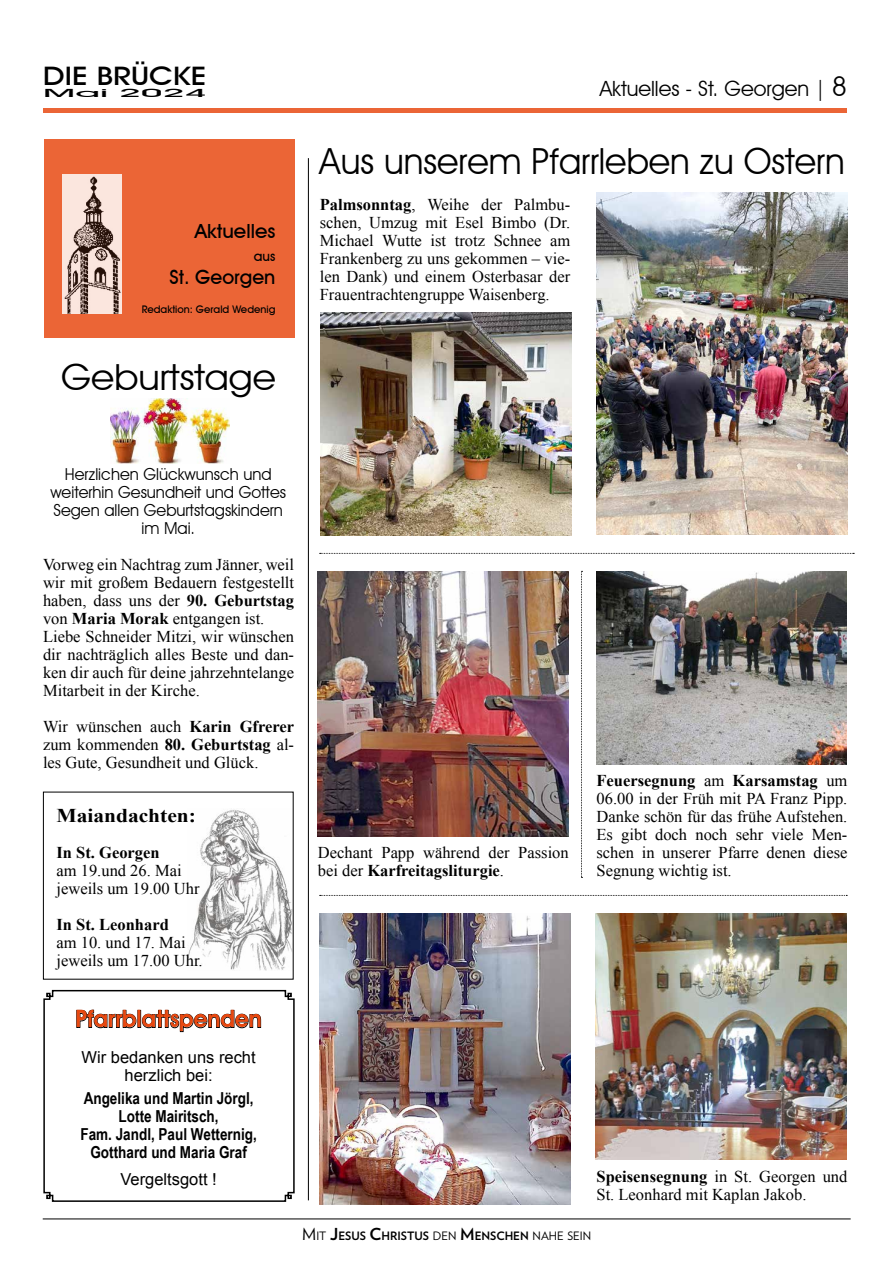
<style>
.page{position:relative;width:893px;height:1263px;background:#fff}
.page>*{position:absolute;margin:0;border:0;box-sizing:border-box;transform-origin:0 0}
.t1{font:36px "Avant Garde IT Cby BT";color:#000}
.t2{font:36px "Avant Garde IT Cby BT";color:#000;scale:1.06 1}
.t3{font:500 25.5px "Avant Garde IT Cby BT";color:#000;scale:1.25 1}
.t4{font:600 24px "Avant Garde IT Cby BT";color:#e84810;scale:.94 1}
.t5{font:21px "Avant Garde IT Cby BT";color:#000}
.t6{font:700 19.5px "Times New Roman";color:#000;scale:1.1 1}
.t7{font:500 19.5px "Avant Garde IT Cby BT";color:#000}
.t8{font:500 19.5px "Avant Garde IT Cby BT";color:#000;scale:1.05 1}
.t9{font:16.5px/18px "Times New Roman";color:#000}
.t10{font:16.5px/18px "Avant Garde IT Cby BT";color:#000;text-align:center}
.t11{font:700 16.5px/18px "Arial Narrow";color:#000;text-align:center}
.t12{font:16.5px/18px "Arial";color:#000;text-align:center}
.t13{font:700 16.5px "Times New Roman";color:#000}
.t14{font:500 13.5px "Avant Garde IT Cby BT";color:#000}
.t15{font:700 11.55px "Verlag";color:#000}
.t16{font:500 11.25px "Avant Garde IT Cby BT";color:#000;scale:3.4 1}
.t17{font:500 10.5px "Avant Garde IT Cby BT";color:#000}
.s1{font-size:27px}
.s2{font-weight:700}
.s3{font-weight:400;font-size:16.5px}
.s4{font-weight:400}
.s5{font-size:16.5px}
</style>
<div class="page">
<hr style="left:43px;top:1219px;width:808px;height:1px;background:#000">
<div style="left:43px;top:108px;width:804px;height:5px;background:#eb6536"></div>
<img style="left:111px;top:399px;width:118px;height:64px">
<div style="left:44px;top:139px;width:251px;height:199px;background:#eb6536"></div>
<img style="left:62px;top:175px;width:60px;height:138px">
<hr style="left:308px;top:158px;width:1px;height:1042px;background:#000">
<svg style="left:43px;top:989px;width:252px;height:213px"></svg>
<img style="left:188px;top:809px;width:104px;height:162px">
<img style="left:318px;top:571px;width:251px;height:266px">
<img style="left:596px;top:571px;width:251px;height:193px">
<img style="left:596px;top:193px;width:252px;height:342px">
<img style="left:320px;top:313px;width:251px;height:222px">
<img style="left:595px;top:913px;width:251px;height:247px">
<img style="left:320px;top:913px;width:250px;height:291px">
<svg style="left:320px;top:553px;width:534px;height:1px"></svg>
<svg style="left:320px;top:895px;width:527px;height:1px"></svg>
<svg style="left:581px;top:571px;width:1px;height:307px"></svg>
<h2 class="t3" style="left:43px;top:60px;width:132px">DIE BRÜCKE</h2>
<p class="t16" style="left:43px;top:86px;width:50px">Mai 2024</p>
<p class="t8" style="left:195px;top:219px;width:78px">Aktuelles</p>
<p class="t14" style="left:254px;top:248px;width:23px">aus</p>
<p class="t7" style="left:169px;top:266px;width:108px">St. Georgen</p>
<p class="t17" style="left:142px;top:303px;width:135px">Redaktion: Gerald Wedenig</p>
<h1 class="t2" style="left:61px;top:356px;width:204px">Geburtstage</h1>
<p class="t5" style="left:600px;top:76px;width:249px">Aktuelles - St. Georgen | <span class="s1">8</span></p>
<h1 class="t1" style="left:320px;top:140px;width:527px">Aus unserem Pfarrleben zu Ostern</h1>
<p class="t9" style="left:320px;top:195px;width:252px;text-align:justify"><span class="s2">Palmsonntag</span>, Weihe der Palmbu&shy;schen, Umzug mit Esel Bimbo (Dr.<br>Michael Wutte ist trotz Schnee am Frankenberg zu uns gekommen – vie&shy;len Dank) und einem Osterbasar der Frauentrachtengruppe Waisenberg.</p>
<p class="t10" style="left:50px;top:465px;width:237px">Herzlichen Glückwunsch und weiterhin Gesundheit und Gottes<br>Segen allen Geburtstagskindern im Mai.</p>
<p class="t9" style="left:43px;top:555px;width:253px">Vorweg ein Nachtrag zum Jänner, weil wir mit großem Bedauern festgestellt haben, dass uns der <span class="s2">90. Geburtstag </span>von <span class="s2">Maria Morak</span> entgangen ist.<br>Liebe Schneider Mitzi, wir wünschen dir nachträglich alles Beste und dan&shy;ken dir auch für deine jahrzehntelange Mitarbeit in der Kirche.</p>
<p class="t9" style="left:43px;top:717px;width:253px;text-align:justify">Wir wünschen auch <span class="s2">Karin Gfrerer </span>zum kommenden <span class="s2">80. Geburtstag</span> al&shy;les Gute, Gesundheit und Glück.</p>
<p class="t6" style="left:57px;top:802px;width:128px">Maiandachten:</p>
<p class="t13" style="left:57px;top:841px;width:105px">In St. Georgen</p>
<p class="t9" style="left:57px;top:861px;width:144px">am 19.und 26. Mai jeweils um 19.00 Uhr</p>
<p class="t13" style="left:57px;top:913px;width:114px">In St. Leonhard</p>
<p class="t9" style="left:57px;top:933px;width:148px">am 10. und 17. Mai jeweils um 17.00 Uhr.</p>
<p class="t9" style="left:318px;top:843px;width:252px">Dechant Papp während der Passion bei der <span class="s2">Karfreitagsliturgie</span>.</p>
<p class="t9" style="left:596px;top:771px;width:252px;text-align:justify"><span class="s2">Feuersegnung</span> am <span class="s2">Karsamstag</span> um 06.00 in der Früh mit PA Franz Pipp.<br>Danke schön für das frühe Aufstehen.<br>Es gibt doch noch sehr viele Men&shy;schen in unserer Pfarre denen diese Segnung wichtig ist.</p>
<h3 class="t4" style="left:75px;top:1004px;width:200px">Pfarrblattspenden</h3>
<p class="t12" style="left:81px;top:1049px;width:176px">Wir bedanken uns recht herzlich bei:</p>
<p class="t11" style="left:80px;top:1088px;width:178px">Angelika und Martin Jörgl,<br>Lotte Mairitsch,<br>Fam. Jandl, Paul Wetternig,<br>Gotthard und Maria Graf</p>
<p class="t12" style="left:120px;top:1170px;width:98px">Vergeltsgott !</p>
<p class="t9" style="left:596px;top:1167px;width:252px"><span class="s2">Speisensegnung</span> in St. Georgen und<br>St. Leonhard mit Kaplan Jakob.</p>
<p class="t15" style="left:302px;top:1226px;width:290px"><span class="s3">M</span><span class="s4">IT</span> <span class="s5">J</span>ESUS <span class="s5">C</span>HRISTUS <span class="s4">DEN</span> <span class="s5">M</span>ENSCHEN <span class="s4">NAHE SEIN</span></p>
</div>
